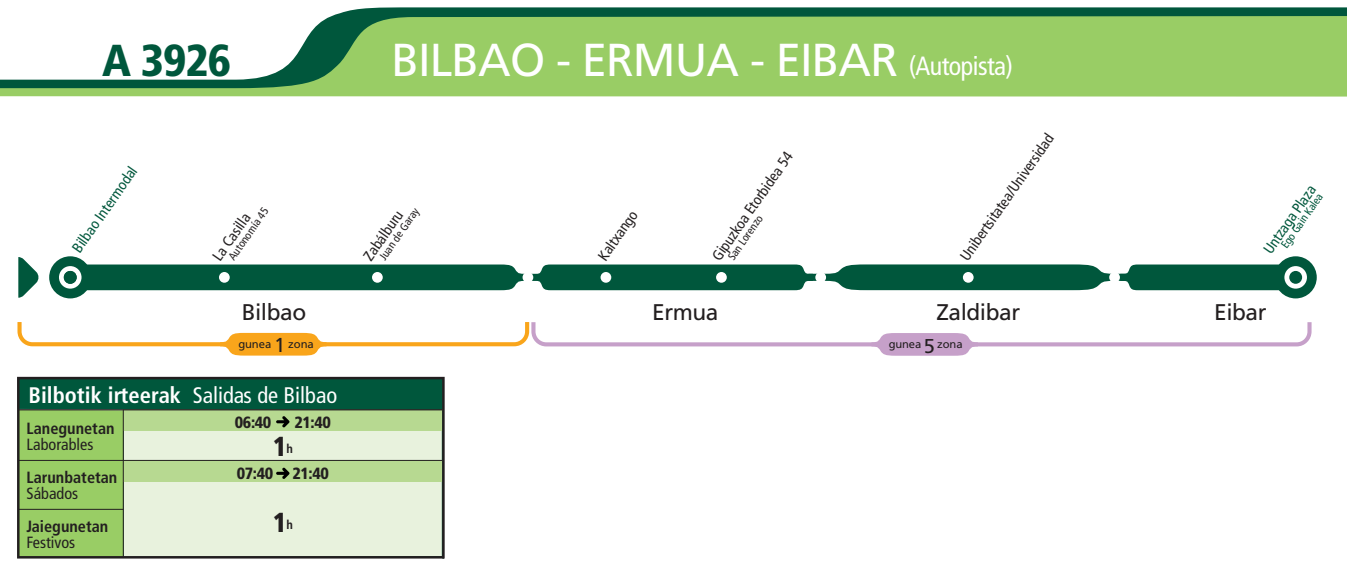
<style>
.page{position:relative;width:1347px;height:567px;background:#fff}
.page>*{position:absolute;margin:0;border:0;box-sizing:border-box;transform-origin:0 0}
.t1{font:46.12px "Frutiger LT Std";letter-spacing:-.02em;color:#fff}
.t2{font:900 condensed 44.75px "Frutiger LT Std";color:#00573c}
.t3{font:900 condensed 27.5px "Frutiger LT Std";color:#231f20}
.t4{font:22.62px "Frutiger LT Std";letter-spacing:-.02em;color:#231f20}
.t5{font:700 condensed 22.5px "Frutiger LT Std";color:#fff}
.t6{font:700 condensed 16.25px "Frutiger LT Std";color:#231f20}
.t7{font:condensed 16.25px "Frutiger LT Std";color:#231f20}
.t8{font:900 condensed 16.25px "Frutiger LT Std";letter-spacing:-.025em;color:#231f20}
.t9{font:condensed 15px "Frutiger LT Std";color:#231f20}
.t10{font:condensed 15px "Frutiger LT Std";color:#00573c}
.t11{font:11.38px "Frutiger LT Std";letter-spacing:-.01em;color:#231f20}
.t12{font:condensed 11.25px "Frutiger LT Std";color:#231f20}
.t13{font:condensed 11.25px "Frutiger LT Std";color:#00573c}
.t14{font:11.25px "Frutiger LT Std";letter-spacing:-.01em;color:#231f20}
.s1{font-stretch:condensed;font-size:26.38px}
.s2{font-size:20.12px}
.s3{font-size:20px}
.s4{font-weight:400}
.s5{font-weight:700;font-size:12.5px}
</style>
<div class="page">
<svg style="left:52px;top:264px;width:1261px;height:26px;background:#13644b"></svg>
<div style="left:1274px;top:256px;width:42px;height:42px;background:#00573c;border-radius:50%"></div>
<div style="left:1284px;top:266px;width:22px;height:23px;background:#fff;border-radius:50%"></div>
<div style="left:49px;top:256px;width:42px;height:42px;background:#00573c;border-radius:50%"></div>
<div style="left:59px;top:266px;width:22px;height:23px;background:#fff;border-radius:50%"></div>
<svg style="left:18px;top:257px;width:21px;height:41px"></svg>
<div style="left:64px;top:271px;width:13px;height:13px;background:#00573c;border-radius:50%"></div>
<div style="left:963px;top:272px;width:10px;height:11px;background:#fff;border-radius:50%"></div>
<div style="left:600px;top:272px;width:11px;height:11px;background:#fff;border-radius:50%"></div>
<div style="left:522px;top:272px;width:11px;height:11px;background:#fff;border-radius:50%"></div>
<div style="left:372px;top:272px;width:11px;height:11px;background:#fff;border-radius:50%"></div>
<div style="left:219px;top:272px;width:11px;height:11px;background:#fff;border-radius:50%"></div>
<div style="left:716px;top:272px;width:11px;height:11px;background:#fff;border-radius:50%"></div>
<svg style="left:17px;top:322px;width:1294px;height:34px"></svg>
<div style="left:1289px;top:271px;width:13px;height:13px;background:#00573c;border-radius:50%"></div>
<svg style="left:0;top:88px;width:1346px;height:9px;background:#9fcf6f"></svg>
<svg style="left:0;top:7px;width:1346px;height:81px;fill:#99cd65"></svg>
<hr style="left:442px;top:410px;width:1px;height:149px;background:#00573c">
<svg style="left:18px;top:378px;width:425px;height:179px;background:#a2c596"></svg>
<div style="left:815px;top:272px;width:11px;height:11px;background:#fff;border-radius:50%"></div>
<div style="left:1109px;top:272px;width:10px;height:11px;background:#fff;border-radius:50%"></div>
<hr style="left:443px;top:410px;width:1px;height:148px;background:#231f20">
<h2 class="t2" style="left:102px;top:33px;width:131px">A 3926</h2>
<p class="t10" style="left:68px;top:246px;width:103px;rotate:-55deg">Bilbao Intermodal</p>
<p class="t12" style="left:226px;top:255px;width:62px;rotate:-55deg">Autonomía 45</p>
<p class="t9" style="left:209px;top:254px;width:56px;rotate:-55deg">La Casilla</p>
<h1 class="t1" style="left:391px;top:33px;width:623px">BILBAO - ERMUA - EIBAR <span class="s1">(Autopista)</span></h1>
<p class="t12" style="left:376px;top:255px;width:62px;rotate:-55deg">Juan de Garay</p>
<p class="t9" style="left:359px;top:254px;width:59px;rotate:-55deg">Zabálburu</p>
<p class="t9" style="left:594px;top:254px;width:59px;rotate:-55deg">Kaltxango</p>
<p class="t9" style="left:708px;top:254px;width:131px;rotate:-55deg">Gipuzkoa Etorbidea 54</p>
<p class="t12" style="left:725px;top:255px;width:53px;rotate:-55deg">San Lorenzo</p>
<p class="t9" style="left:956px;top:254px;width:153px;rotate:-55deg">Unibertsitatea/Universidad</p>
<p class="t10" style="left:1259px;top:247px;width:81px;rotate:-55deg">Untzaga Plaza</p>
<p class="t13" style="left:1278px;top:243px;width:65px;rotate:-55deg">Ego Gain Kalea</p>
<h3 class="t4" style="left:242px;top:299px;width:66px">Bilbao</h3>
<h3 class="t4" style="left:652px;top:299px;width:68px">Ermua</h3>
<h3 class="t4" style="left:936px;top:299px;width:85px">Zaldibar</h3>
<h3 class="t4" style="left:1214px;top:299px;width:54px">Eibar</h3>
<p class="t11" style="left:238px;top:337px;width:77px">gunea <span class="s2">1</span> zona</p>
<p class="t14" style="left:888px;top:338px;width:75px">gunea <span class="s3">5</span> zona</p>
<h3 class="t5" style="left:29px;top:381px;width:310px">Bilbotik irteerak <span class="s4">Salidas de Bilbao</span></h3>
<h3 class="t3" style="left:273px;top:430px;width:22px">1<span class="s5">h</span></h3>
<p class="t8" style="left:235px;top:412px;width:38px">06:40</p>
<p class="t8" style="left:294px;top:412px;width:38px">21:40</p>
<p class="t6" style="left:27px;top:419px;width:89px">Lanegunetan</p>
<p class="t7" style="left:27px;top:435px;width:68px">Laborables</p>
<p class="t6" style="left:26px;top:468px;width:92px">Larunbatetan</p>
<p class="t7" style="left:26px;top:484px;width:53px">Sábados</p>
<p class="t6" style="left:26px;top:517px;width:83px">Jaiegunetan</p>
<p class="t7" style="left:26px;top:533px;width:50px">Festivos</p>
<p class="t8" style="left:237px;top:464px;width:94px">07:40 21:40</p>
<h3 class="t3" style="left:273px;top:506px;width:22px">1<span class="s5">h</span></h3>
</div>
